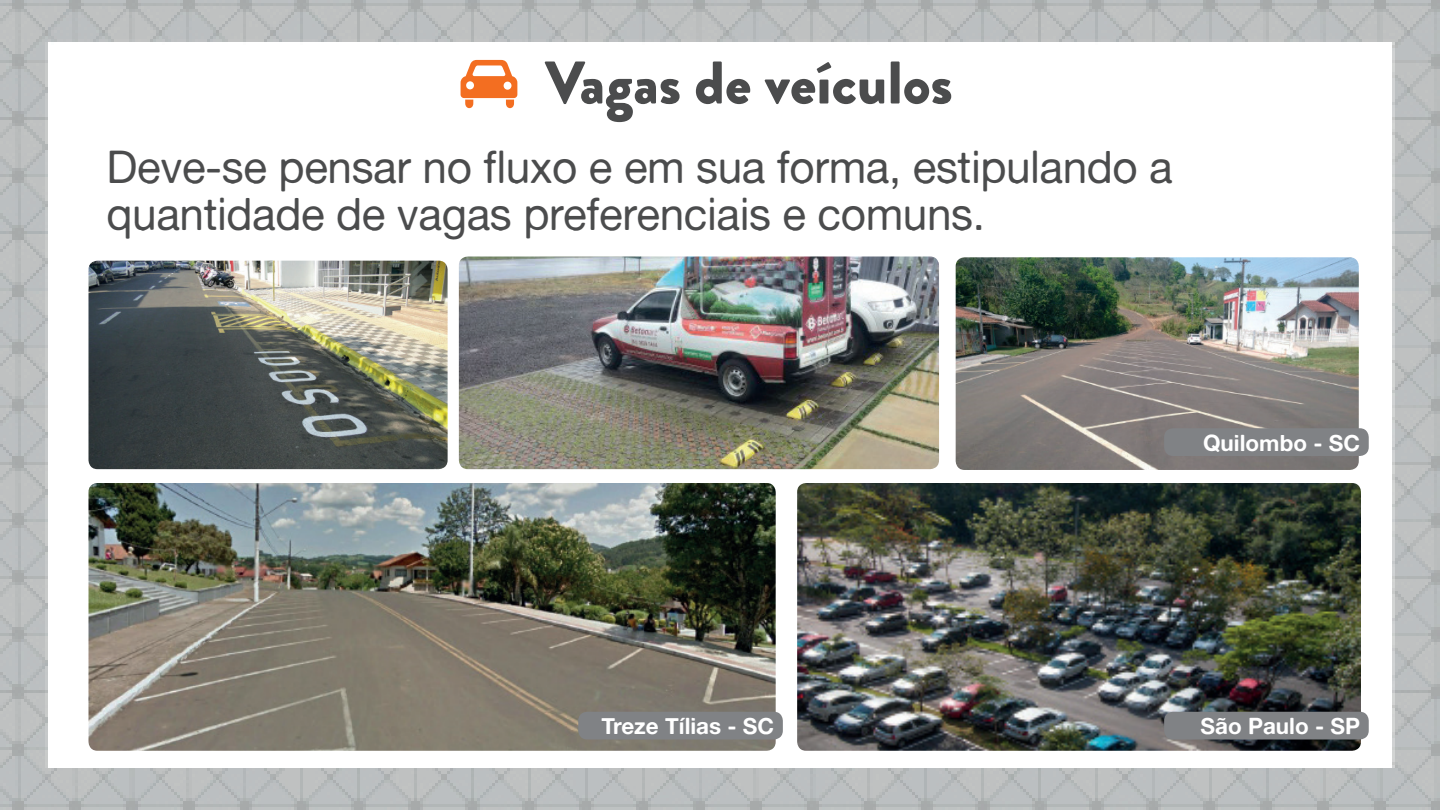
<style>
.page{position:relative;width:1440px;height:810px;background:#fff}
.page>*{position:absolute;margin:0;border:0;box-sizing:border-box;transform-origin:0 0}
.t1{font:900 60px "Brandon Grotesque";color:#4b4c4d}
.t2{font:45px/47.2px "Alte Haas Grotesk";letter-spacing:-.01em;color:#4b4c4d}
.t3{font:22.5px "Alte Haas Grotesk Bold";color:#fff}
</style>
<div class="page">
<img style="left:0;top:0;width:1440px;height:809px">
<div style="left:102px;top:140px;width:1257px;height:108px;background:#fff"></div>
<img style="left:459px;top:256px;width:480px;height:213px">
<img style="left:797px;top:483px;width:564px;height:268px">
<img style="left:956px;top:257px;width:403px;height:213px">
<img style="left:88px;top:261px;width:360px;height:208px">
<img style="left:88px;top:483px;width:688px;height:268px">
<svg style="left:461px;top:60px;width:56px;height:50px"></svg>
<div style="left:1164px;top:712px;width:205px;height:28px;background:#808285;border-radius:9px"></div>
<div style="left:1164px;top:428px;width:205px;height:28px;background:#808285;border-radius:9px"></div>
<div style="left:578px;top:712px;width:205px;height:28px;background:#808285;border-radius:9px"></div>
<h1 class="t1" style="left:545px;top:40px;width:409px">Vagas de veículos</h1>
<p class="t2" style="left:107px;top:143px;width:1068px">Deve-se pensar no fluxo e em sua forma, estipulando a quantidade de vagas preferenciais e comuns.</p>
<p class="t3" style="left:1203px;top:429px;width:159px">Quilombo - SC</p>
<p class="t3" style="left:601px;top:712px;width:174px">Treze Tílias - SC</p>
<p class="t3" style="left:1201px;top:712px;width:161px">São Paulo - SP</p>
</div>
